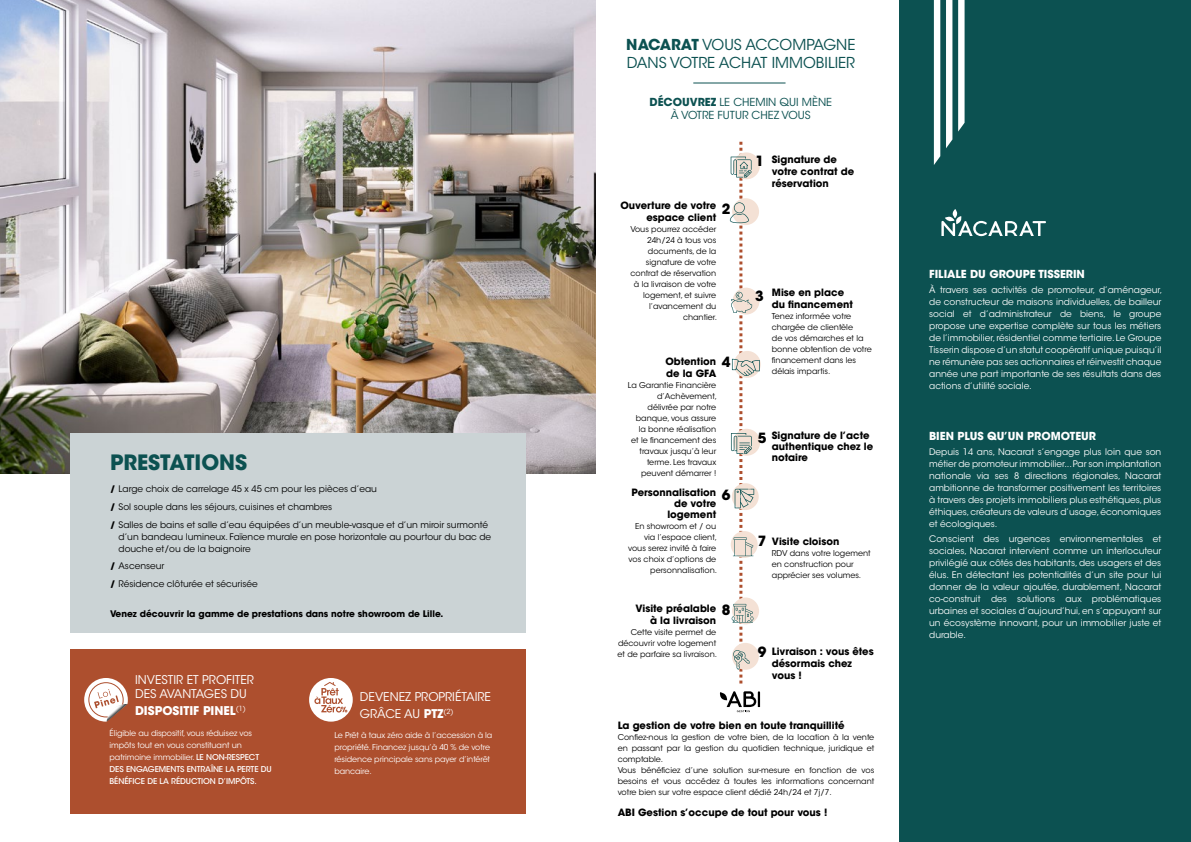
<style>
.page{position:relative;width:1191px;height:842px;background:#fff}
.page>*{position:absolute;margin:0;border:0;box-sizing:border-box;transform-origin:0 0}
.t1{font:700 21px "ITC Avant Garde Std";color:#0c5151}
.t2{font:15px/18px "ITC Avant Garde Std";color:#0c5151}
.t3{font:700 14px "ITC Avant Garde Std";color:#000}
.t4{font:12px/14.4px "ITC Avant Garde Std";color:#fff}
.t5{font:700 12px "ITC Avant Garde Std";color:#fff}
.t6{font:700 11px "ITC Avant Garde Std";color:#fff}
.t7{font:11px/13.2px "ITC Avant Garde Std";color:#0c5151;text-align:center}
.t8{font:700 10px/12px "ITC Avant Garde Std";color:#000}
.t9{font:9px/12px "ITC Avant Garde Std";color:#fff;text-align:justify}
.t10{font:9px/17.7px "ITC Avant Garde Std";color:#000}
.t11{font:700 9px "ITC Avant Garde Std";color:#000}
.t12{font:8px/11px "ITC Avant Garde Std";color:#000}
.t13{font:8px/12px "ITC Avant Garde Std";letter-spacing:-.01em;color:#fff}
.s1{font-weight:700}
.s2{font-weight:500}
</style>
<div class="page">
<img style="left:0;top:0;width:595px;height:473px">
<div style="left:70px;top:433px;width:455px;height:200px;background:#cbd3d5"></div>
<div style="left:899px;top:0;width:292px;height:842px;background:#0c5151"></div>
<div style="left:733px;top:429px;width:27px;height:27px;background:#f4e1d5;border-radius:50%"></div>
<div style="left:734px;top:351px;width:26px;height:27px;background:#547e7a;border-radius:50%"></div>
<svg style="left:729px;top:142px;width:30px;height:541px"></svg>
<svg style="left:719px;top:691px;width:41px;height:21px"></svg>
<hr style="left:693px;top:82px;width:92px;height:1px;background:#0c5151">
<svg style="left:941px;top:209px;width:105px;height:27px"></svg>
<svg style="left:958px;top:0;width:6px;height:132px"></svg>
<svg style="left:934px;top:0;width:6px;height:165px"></svg>
<svg style="left:946px;top:0;width:6px;height:148px"></svg>
<div style="left:70px;top:649px;width:455px;height:165px;background:#ad4f2e"></div>
<svg style="left:84px;top:678px;width:44px;height:44px"></svg>
<div style="left:309px;top:678px;width:44px;height:44px;background:#fff;border-radius:50%"></div>
<svg style="left:314px;top:682px;width:33px;height:30px"></svg>
<h1 class="t1" style="left:110px;top:449px;width:139px">PRESTATIONS</h1>
<p class="t10" style="left:110px;top:480px;width:379px"><span class="s1">/</span> Large choix de carrelage 45 x 45 cm pour les pièces d’eau<br><span class="s1">/</span> Sol souple dans les séjours, cuisines et chambres<br><span class="s1">/</span> Salles de bains et salle d’eau équipées d’un meuble-vasque et d’un miroir surmonté</p>
<p class="t10" style="left:119px;top:531px;width:374px;line-height:12px">d’un bandeau lumineux. Faïence murale en pose horizontale au pourtour du bac de douche et/ou de la baignoire</p>
<p class="t10" style="left:110px;top:557px;width:149px"><span class="s1">/</span> Ascenseur<br><span class="s1">/</span> Résidence clôturée et sécurisée</p>
<p class="t11" style="left:110px;top:608px;width:335px">Venez découvrir la gamme de prestations dans notre showroom de Lille.</p>
<h3 class="t4" style="left:135px;top:673px;width:120px">INVESTIR ET PROFITER<br>DES AVANTAGES DU</h3>
<h3 class="t5" style="left:135px;top:703px;width:112px">DISPOSITIF PINEL<sup>(1)</sup></h3>
<p class="t13" style="left:110px;top:727px;width:164px">Éligible au dispositif, vous réduisez vos impôts tout en vous constituant un patrimoine immobilier. <span class="s2">LE NON-RESPECT DES ENGAGEMENTS ENTRAÎNE LA PERTE DU BÉNÉFICE DE LA RÉDUCTION D’IMPÔTS.</span></p>
<h3 class="t4" style="left:360px;top:688px;width:132px;line-height:16.8px">DEVENEZ PROPRIÉTAIRE<br>GRÂCE AU <span class="s1">PTZ</span><sup>(2)</sup></h3>
<p class="t13" style="left:334px;top:729px;width:159px">Le Prêt à taux zéro aide à l’accession à la propriété. Financez jusqu’à 40 % de votre résidence principale sans payer d’intérêt bancaire.</p>
<h2 class="t2" style="left:626px;top:36px;width:231px"><span class="s1">NACARAT</span> VOUS ACCOMPAGNE<br>DANS VOTRE ACHAT IMMOBILIER</h2>
<p class="t7" style="left:649px;top:96px;width:184px"><span class="s1">DÉCOUVREZ</span> LE CHEMIN QUI MÈNE<br>À VOTRE FUTUR CHEZ VOUS</p>
<p class="t8" style="left:772px;top:153px;width:84px">Signature de votre contrat de réservation</p>
<h3 class="t3" style="left:755px;top:151px;width:10px">1</h3>
<p class="t8" style="left:620px;top:199px;width:97px;text-align:right">Ouverture de votre espace client</p>
<p class="t12" style="left:630px;top:224px;width:88px;text-align:right">Vous pourrez accéder<br>24h/24 à tous vos documents, de la signature de votre contrat de réservation à la livraison de votre logement, et suivre l’avancement du chantier.</p>
<p class="t8" style="left:665px;top:355px;width:52px">Obtention de la GFA</p>
<p class="t12" style="left:628px;top:379px;width:91px;text-align:right">La Garantie Financière d’Achèvement, délivrée par notre banque, vous assure la bonne réalisation<br>et le financement des travaux jusqu’à leur terme. Les travaux peuvent démarrer !</p>
<p class="t8" style="left:631px;top:487px;width:86px;line-height:11px;text-align:right">Personnalisation de votre logement</p>
<p class="t12" style="left:628px;top:521px;width:91px;text-align:right">En showroom et / ou via l’espace client, vous serez invité à faire vos choix d’options de personnalisation.</p>
<p class="t8" style="left:635px;top:603px;width:82px;text-align:right">Visite préalable à la livraison</p>
<p class="t12" style="left:617px;top:627px;width:101px;text-align:justify;text-indent:13px">Cette visite permet de découvrir votre logement et de parfaire sa livraison.</p>
<h3 class="t3" style="left:721px;top:200px;width:10px">2</h3>
<h3 class="t3" style="left:721px;top:353px;width:10px">4</h3>
<h3 class="t3" style="left:721px;top:486px;width:10px">6</h3>
<h3 class="t3" style="left:721px;top:600px;width:10px">8</h3>
<h3 class="t3" style="left:755px;top:287px;width:10px">3</h3>
<p class="t8" style="left:772px;top:286px;width:83px">Mise en place du financement</p>
<p class="t12" style="left:772px;top:310px;width:101px">Tenez informée votre chargée de clientèle<br>de vos démarches et la bonne obtention de votre financement dans les délais impartis.</p>
<p class="t8" style="left:772px;top:430px;width:103px;line-height:11px">Signature de l’acte authentique chez le notaire</p>
<h3 class="t3" style="left:758px;top:429px;width:10px">5</h3>
<h3 class="t3" style="left:758px;top:531px;width:10px">7</h3>
<p class="t8" style="left:772px;top:535px;width:69px">Visite cloison</p>
<p class="t12" style="left:772px;top:547px;width:100px">RDV dans votre logement en construction pour apprécier ses volumes.</p>
<h3 class="t3" style="left:758px;top:643px;width:10px">9</h3>
<p class="t8" style="left:772px;top:645px;width:103px">Livraison : vous êtes désormais chez vous !</p>
<p class="t8" style="left:617px;top:720px;width:228px">La gestion de votre bien en toute tranquillité</p>
<p class="t12" style="left:617px;top:732px;width:258px">Confiez-nous la gestion de votre bien, de la location à la vente en passant par la gestion du quotidien technique, juridique et comptable.<br>Vous bénéficiez d’une solution sur-mesure en fonction de vos besoins et vous accédez à toutes les informations concernant votre bien sur votre espace client dédié 24h/24 et 7j/7.</p>
<p class="t8" style="left:617px;top:806px;width:211px">ABI Gestion s’occupe de tout pour vous !</p>
<p class="t6" style="left:929px;top:266px;width:157px">FILIALE DU GROUPE TISSERIN</p>
<p class="t9" style="left:929px;top:283px;width:235px">À travers ses activités de promoteur, d’aménageur, de constructeur de maisons individuelles, de bailleur social et d’administrateur de biens, le groupe propose une expertise complète sur tous les métiers de l’immobilier, résidentiel comme tertiaire. Le Groupe Tisserin dispose d’un statut coopératif unique puisqu’il ne rémunère pas ses actionnaires et réinvestit chaque année une part importante de ses résultats dans des</p>
<p class="t9" style="left:929px;top:380px;width:104px">actions d’utilité sociale.</p>
<p class="t6" style="left:929px;top:429px;width:168px">BIEN PLUS QU’UN PROMOTEUR</p>
<p class="t9" style="left:929px;top:446px;width:234px">Depuis 14 ans, Nacarat s’engage plus loin que son métier de promoteur immobilier... Par son implantation nationale via ses 8 directions régionales, Nacarat ambitionne de transformer positivement les territoires à travers des projets immobiliers plus esthétiques, plus éthiques, créateurs de valeurs d’usage, économiques et écologiques.</p>
<p class="t9" style="left:929px;top:533px;width:234px">Conscient des urgences environnementales et sociales, Nacarat intervient comme un interlocuteur privilégié aux côtés des habitants, des usagers et des élus. En détectant les potentialités d’un site pour lui donner de la valeur ajoutée, durablement, Nacarat co-construit des solutions aux problématiques urbaines et sociales d’aujourd’hui, en s’appuyant sur un écosystème innovant, pour un immobilier juste et durable.</p>
</div>
